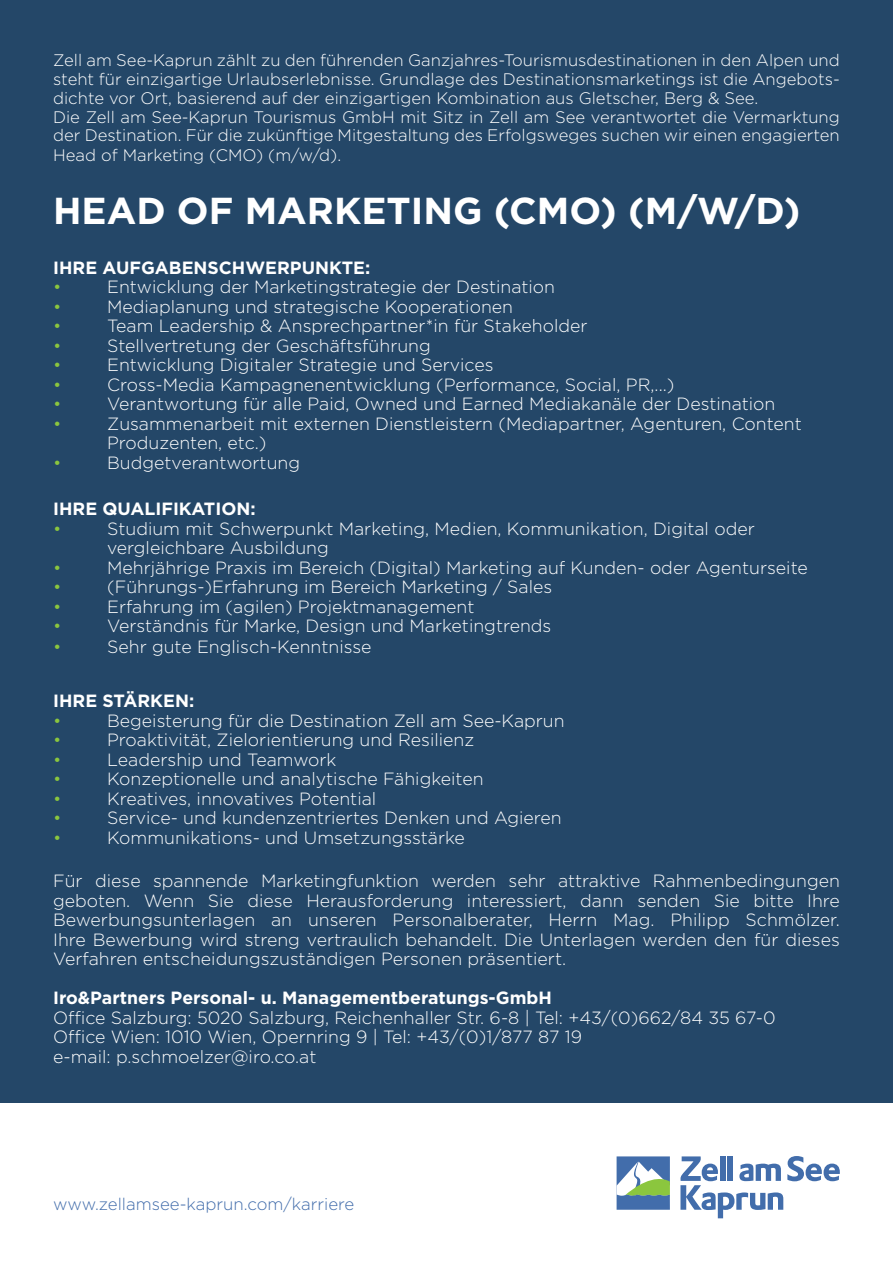
<style>
.page{position:relative;width:893px;height:1263px;background:#244768}
.page>*{position:absolute;margin:0;border:0;box-sizing:border-box;transform-origin:0 0}
.t1{font:700 37.5px "Gotham";color:#fff}
.t2{font:300 17.7px/19.5px "Gotham";color:#fff}
.t3{font:700 17.7px "Gotham";color:#fff}
.t4{font:300 17.7px "Gotham";color:#8bc63e}
.t5{font:300 16.8px "Gotham";color:#426dab}
.t6{font:300 16.65px/18.9px "Gotham";color:#fff}
</style>
<div class="page">
<div style="left:0;top:1103px;width:893px;height:160px;background:#fff"></div>
<svg style="left:680px;top:1156px;width:160px;height:62px"></svg>
<svg style="left:617px;top:1156px;width:53px;height:54px"></svg>
<p class="t6" style="left:53px;top:51px;width:788px">Zell am See-Kaprun zählt zu den führenden Ganzjahres-Tourismusdestinationen in den Alpen und steht für einzigartige Urlaubserlebnisse. Grundlage des Destinationsmarketings ist die Angebots&shy;dichte vor Ort, basierend auf der einzigartigen Kombination aus Gletscher, Berg &amp; See.<br>Die Zell am See-Kaprun Tourismus GmbH mit Sitz in Zell am See verantwortet die Vermarktung der Destination. Für die zukünftige Mitgestaltung des Erfolgsweges suchen wir einen engagierten Head of Marketing (CMO) (m/w/d).</p>
<h1 class="t1" style="left:53px;top:186px;width:749px">HEAD OF MARKETING (CMO) (M/W/D)</h1>
<p class="t3" style="left:53px;top:255px;width:319px">IHRE AUFGABENSCHWERPUNKTE:</p>
<p class="t4" style="left:53px;top:276px;width:10px">•</p>
<p class="t2" style="left:107px;top:276px;width:449px">Entwicklung der Marketingstrategie der Destination</p>
<p class="t4" style="left:53px;top:295px;width:10px">•</p>
<p class="t2" style="left:107px;top:296px;width:407px">Mediaplanung und strategische Kooperationen</p>
<p class="t4" style="left:53px;top:315px;width:10px">•</p>
<p class="t2" style="left:107px;top:316px;width:482px">Team Leadership &amp; Ansprechpartner*in für Stakeholder</p>
<p class="t4" style="left:53px;top:334px;width:10px">•</p>
<p class="t2" style="left:107px;top:335px;width:325px">Stellvertretung der Geschäftsführung</p>
<p class="t4" style="left:53px;top:354px;width:10px">•</p>
<p class="t2" style="left:107px;top:355px;width:388px">Entwicklung Digitaler Strategie und Services</p>
<p class="t4" style="left:53px;top:373px;width:10px">•</p>
<p class="t2" style="left:107px;top:374px;width:569px">Cross-Media Kampagnenentwicklung (Performance, Social, PR,...)</p>
<p class="t4" style="left:53px;top:393px;width:10px">•</p>
<p class="t2" style="left:107px;top:394px;width:670px">Verantwortung für alle Paid, Owned und Earned Mediakanäle der Destination</p>
<p class="t4" style="left:53px;top:412px;width:10px">•</p>
<p class="t2" style="left:107px;top:413px;width:696px">Zusammenarbeit mit externen Dienstleistern (Mediapartner, Agenturen, Content<br>Produzenten, etc.)</p>
<p class="t4" style="left:53px;top:451px;width:10px">•</p>
<p class="t2" style="left:107px;top:452px;width:194px">Budgetverantwortung</p>
<p class="t3" style="left:53px;top:497px;width:204px">IHRE QUALIFIKATION:</p>
<p class="t4" style="left:53px;top:517px;width:10px">•</p>
<p class="t2" style="left:107px;top:518px;width:649px">Studium mit Schwerpunkt Marketing, Medien, Kommunikation, Digital oder vergleichbare Ausbildung</p>
<p class="t4" style="left:53px;top:556px;width:10px">•</p>
<p class="t2" style="left:107px;top:557px;width:702px">Mehrjährige Praxis im Bereich (Digital) Marketing auf Kunden- oder Agenturseite</p>
<p class="t4" style="left:53px;top:576px;width:10px">•</p>
<p class="t2" style="left:107px;top:577px;width:447px">(Führungs-)Erfahrung im Bereich Marketing / Sales</p>
<p class="t4" style="left:53px;top:595px;width:10px">•</p>
<p class="t2" style="left:107px;top:596px;width:369px">Erfahrung im (agilen) Projektmanagement</p>
<p class="t4" style="left:53px;top:615px;width:10px">•</p>
<p class="t2" style="left:107px;top:616px;width:446px">Verständnis für Marke, Design und Marketingtrends</p>
<p class="t4" style="left:53px;top:636px;width:10px">•</p>
<p class="t2" style="left:107px;top:637px;width:266px">Sehr gute Englisch-Kenntnisse</p>
<p class="t3" style="left:53px;top:689px;width:143px">IHRE STÄRKEN:</p>
<p class="t4" style="left:53px;top:709px;width:10px">•</p>
<p class="t2" style="left:107px;top:710px;width:459px">Begeisterung für die Destination Zell am See-Kaprun</p>
<p class="t4" style="left:53px;top:729px;width:10px">•</p>
<p class="t2" style="left:107px;top:729px;width:369px">Proaktivität, Zielorientierung und Resilienz</p>
<p class="t4" style="left:53px;top:748px;width:10px">•</p>
<p class="t2" style="left:107px;top:749px;width:231px">Leadership und Teamwork</p>
<p class="t4" style="left:53px;top:768px;width:10px">•</p>
<p class="t2" style="left:107px;top:769px;width:378px">Konzeptionelle und analytische Fähigkeiten</p>
<p class="t4" style="left:53px;top:787px;width:10px">•</p>
<p class="t2" style="left:107px;top:788px;width:271px">Kreatives, innovatives Potential</p>
<p class="t4" style="left:53px;top:807px;width:10px">•</p>
<p class="t2" style="left:107px;top:808px;width:456px">Service- und kundenzentriertes Denken und Agieren</p>
<p class="t4" style="left:53px;top:826px;width:10px">•</p>
<p class="t2" style="left:107px;top:827px;width:359px">Kommunikations- und Umsetzungsstärke</p>
<p class="t2" style="left:53px;top:871px;width:788px;text-align:justify">Für diese spannende Marketingfunktion werden sehr attraktive Rahmenbedingungen geboten. Wenn Sie diese Herausforderung interessiert, dann senden Sie bitte Ihre Bewerbungsunterlagen an unseren Personalberater, Herrn Mag. Philipp Schmölzer.<br>Ihre Bewerbung wird streng vertraulich behandelt. Die Unterlagen werden den für dieses Verfahren entscheidungszuständigen Personen präsentiert.</p>
<p class="t3" style="left:53px;top:986px;width:500px">Iro&amp;Partners Personal- u. Managementberatungs-GmbH</p>
<p class="t2" style="left:53px;top:1007px;width:724px">Office Salzburg: 5020 Salzburg, Reichenhaller Str. 6-8 | Tel: +43/(0)662/84 35 67-0<br>Office Wien: 1010 Wien, Opernring 9 | Tel: +43/(0)1/877 87 19<br>e-mail: p.schmoelzer@iro.co.at</p>
<p class="t5" style="left:53px;top:1193px;width:303px">www.zellamsee-kaprun.com/karriere</p>
</div>
